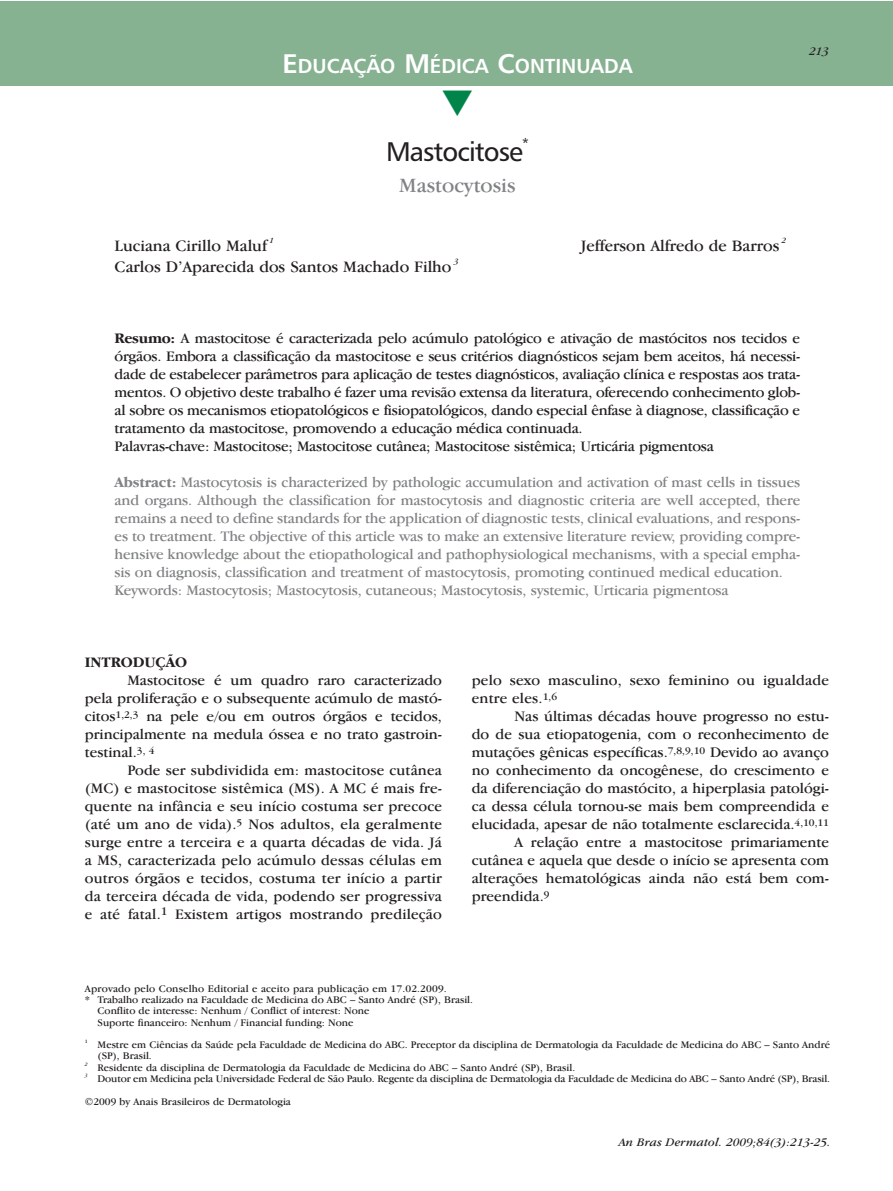
<style>
.page{position:relative;width:893px;height:1191px;background:#fff}
.page>*{position:absolute;margin:0;border:0;box-sizing:border-box;transform-origin:0 0}
.t1{font:27px "Humanist 777 BT Roman B";letter-spacing:-.035em;color:#231f20}
.t2{font:21px "Garamond IT Cby BT";color:#808284}
.t3{font:20.25px "Humanist 777 BT Bold B";color:#fff}
.t4{font:16.5px "Garamond IT Cby BT";color:#231f20}
.t5{font:15px/18px "Garamond IT Cby BT";letter-spacing:-.015em;color:#231f20;text-align:justify}
.t6{font:15px/18px "Garamond IT Cby BT";letter-spacing:-.01em;color:#808284}
.t7{font:15px/18px "Garamond IT Cby BT";letter-spacing:.01em;color:#231f20}
.t8{font:700 15px "Garamond IT Cby BT";color:#231f20}
.t9{font:13.5px "Humanist 777 BT Roman B";color:#231f20}
.t10{font:italic 12px "Garamond IT Cby BT";letter-spacing:.015em;color:#231f20}
.t11{font:10.5px/11.2px "Garamond IT Cby BT";color:#231f20}
.t12{font:italic 8.25px "Garamond IT Cby BT";color:#231f20}
.t13{font:italic 5.25px "Garamond IT Cby BT";color:#231f20}
.t14{font:5.25px "Garamond IT Cby BT";color:#231f20}
.s1{font-size:27px}
.s2{font-weight:700}
</style>
<div class="page">
<div style="left:0;top:1px;width:892px;height:85px;background:#87b292"></div>
<h3 class="t3" style="left:282px;top:58px;width:351px"><span class="s1">E</span>DUCAÇÃO <span class="s1">M</span>ÉDICA <span class="s1">C</span>ONTINUADA</h3>
<p class="t10" style="left:809px;top:47px;width:21px">213</p>
<p class="t9" style="left:522px;top:138px;width:8px">*</p>
<h1 class="t1" style="left:386px;top:141px;width:138px">Mastocitose</h1>
<h2 class="t2" style="left:399px;top:178px;width:118px">Mastocytosis</h2>
<p class="t4" style="left:115px;top:239px;width:154px">Luciana Cirillo Maluf</p>
<p class="t12" style="left:269px;top:237px;width:6px">1</p>
<p class="t4" style="left:581px;top:239px;width:200px">Jefferson Alfredo de Barros</p>
<p class="t12" style="left:782px;top:237px;width:6px">2</p>
<p class="t4" style="left:115px;top:260px;width:338px">Carlos D’Aparecida dos Santos Machado Filho</p>
<p class="t12" style="left:454px;top:258px;width:6px">3</p>
<p class="t5" style="left:115px;top:330px;width:687px;text-align:left"><span class="s2">Resumo:</span> A mastocitose é caracterizada pelo acúmulo patológico e ativação de mastócitos nos tecidos e órgãos. Embora a classificação da mastocitose e seus critérios diagnósticos sejam bem aceitos, há necessi&shy;dade de estabelecer parâmetros para aplicação de testes diagnósticos, avaliação clínica e respostas aos trata&shy;mentos. O objetivo deste trabalho é fazer uma revisão extensa da literatura, oferecendo conhecimento glob&shy;al sobre os mecanismos etiopatológicos e fisiopatológicos, dando especial ênfase à diagnose, classificação e tratamento da mastocitose, promovendo a educação médica continuada.<br>Palavras-chave: Mastocitose; Mastocitose cutânea; Mastocitose sistêmica; Urticária pigmentosa</p>
<p class="t6" style="left:115px;top:474px;width:687px"><span class="s2">Abstract:</span> Mastocytosis is characterized by pathologic accumulation and activation of mast cells in tissues and organs. Although the classification for mastocytosis and diagnostic criteria are well accepted, there remains a need to define standards for the application of diagnostic tests, clinical evaluations, and respons&shy;es to treatment. The objective of this article was to make an extensive literature review, providing compre&shy;hensive knowledge about the etiopathological and pathophysiological mechanisms, with a special empha&shy;sis on diagnosis, classification and treatment of mastocytosis, promoting continued medical education.<br>Keywords: Mastocytosis; Mastocytosis, cutaneous; Mastocytosis, systemic, Urticaria pigmentosa</p>
<p class="t8" style="left:85px;top:657px;width:104px">INTRODUÇÃO</p>
<p class="t5" style="left:85px;top:672px;width:359px;text-indent:43px">Mastocitose é um quadro raro caracterizado pela proliferação e o subsequente acúmulo de mastó&shy;citos<sup>1,2,3</sup> na pele e/ou em outros órgãos e tecidos, principalmente na medula óssea e no trato gastroin&shy;testinal.<sup>3,</sup> <sup>4</sup></p>
<p class="t5" style="left:85px;top:762px;width:359px;text-indent:43px">Pode ser subdividida em: mastocitose cutânea (MC) e mastocitose sistêmica (MS). A MC é mais fre&shy;quente na infância e seu início costuma ser precoce (até um ano de vida).<sup>5</sup> Nos adultos, ela geralmente surge entre a terceira e a quarta décadas de vida. Já a MS, caracterizada pelo acúmulo dessas células em outros órgãos e tecidos, costuma ter início a partir da terceira década de vida, podendo ser progressiva e até fatal.<sup>1</sup> Existem artigos mostrando predileção</p>
<p class="t7" style="left:472px;top:672px;width:359px">pelo sexo masculino, sexo feminino ou igualdade entre eles.<sup>1,6</sup></p>
<p class="t5" style="left:514px;top:708px;width:316px">Nas últimas décadas houve progresso no estu-</p>
<p class="t5" style="left:472px;top:726px;width:359px">do de sua etiopatogenia, com o reconhecimento de</p>
<p class="t5" style="left:472px;top:744px;width:359px">mutações gênicas específicas.<sup>7,8,9,10</sup> Devido ao avanço</p>
<p class="t5" style="left:472px;top:762px;width:359px">no conhecimento da oncogênese, do crescimento e</p>
<p class="t5" style="left:472px;top:780px;width:359px">da diferenciação do mastócito, a hiperplasia patológi-</p>
<p class="t5" style="left:472px;top:798px;width:359px">ca dessa célula tornou-se mais bem compreendida e</p>
<p class="t5" style="left:472px;top:816px;width:359px">elucidada, apesar de não totalmente esclarecida.<sup>4,10,11</sup></p>
<p class="t5" style="left:514px;top:834px;width:316px">A relação entre a mastocitose primariamente</p>
<p class="t5" style="left:472px;top:852px;width:359px">cutânea e aquela que desde o início se apresenta com</p>
<p class="t5" style="left:472px;top:870px;width:359px">alterações hematológicas ainda não está bem com-</p>
<p class="t5" style="left:472px;top:888px;width:79px">preendida.<sup>9</sup></p>
<p class="t11" style="left:85px;top:983px;width:363px">Aprovado pelo Conselho Editorial e aceito para publicação em 17.02.2009.</p>
<p class="t11" style="left:85px;top:995px;width:390px">* Trabalho realizado na Faculdade de Medicina do ABC – Santo André (SP), Brasil.</p>
<p class="t11" style="left:98px;top:1006px;width:273px">Conflito de interesse: Nenhum / Conflict of interest: None</p>
<p class="t11" style="left:98px;top:1017px;width:257px">Suporte financeiro: Nenhum / Financial funding: None</p>
<p class="t14" style="left:85px;top:1039px;width:4px">1</p>
<p class="t11" style="left:98px;top:1040px;width:734px">Mestre em Ciências da Saúde pela Faculdade de Medicina do ABC. Preceptor da disciplina de Dermatologia da Faculdade de Medicina do ABC – Santo André (SP), Brasil.</p>
<p class="t13" style="left:85px;top:1062px;width:4px">2</p>
<p class="t11" style="left:98px;top:1062px;width:479px">Residente da disciplina de Dermatologia da Faculdade de Medicina do ABC – Santo André (SP), Brasil.</p>
<p class="t13" style="left:85px;top:1073px;width:4px">3</p>
<p class="t11" style="left:85px;top:1068px;width:747px;line-height:22.5px;text-indent:13px">Doutor em Medicina pela Universidade Federal de São Paulo. Regente da disciplina de Dermatologia da Faculdade de Medicina do ABC – Santo André (SP), Brasil. ©2009 by Anais Brasileiros de Dermatologia</p>
<p class="t10" style="left:619px;top:1137px;width:213px">An Bras Dermatol. 2009;84(3):213-25.</p>
</div>
